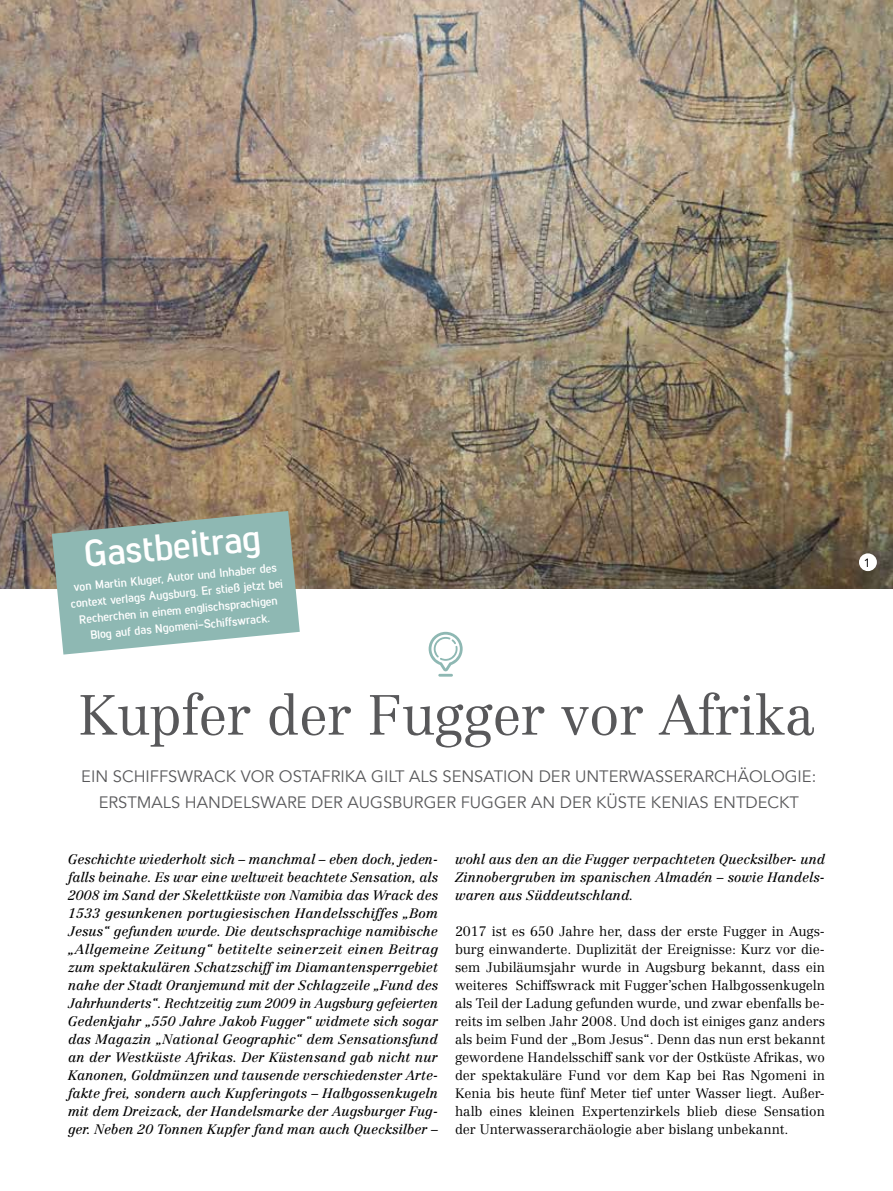
<style>
.page{position:relative;width:893px;height:1191px;background:#fff}
.page>*{position:absolute;margin:0;border:0;box-sizing:border-box;transform-origin:0 0}
.t1{font:300 55.5px "Centennial CE";letter-spacing:-.01em;color:#58585a}
.t2{font:700 37.5px "Lintel";color:#fff}
.t3{font:16.5px "Avenir";color:#58585a}
.t4{font:italic 13.5px/18px "Centennial CE";color:#000;text-align:justify}
.t5{font:300 13.5px/18px "Centennial CE";color:#000;text-align:justify}
.t6{font:700 12px/16.5px "Lintel";color:#fff;text-align:center}
.t7{font:12px "Avenir";color:#000}
</style>
<div class="page">
<svg style="left:429px;top:632px;width:34px;height:44px"></svg>
<img style="left:0;top:0;width:893px;height:589px">
<div style="left:859px;top:553px;width:18px;height:18px;background:#fff;border-radius:50%"></div>
<svg style="left:52px;top:511px;width:248px;height:143px;background:#97b7b1"></svg>
<h2 class="t2" style="left:82px;top:527px;width:179px;rotate:-5deg">Gastbeitrag</h2>
<p class="t6" style="left:68px;top:579px;width:215px;rotate:-6deg">von Martin Kluger, Autorund Inhaberdes context verlags Augsburg. Erstieß jetzt bei Recherchen in einem englischsprachigen Blog auf das Ngomeni-Schiffswrack.</p>
<h1 class="t1" style="left:78px;top:680px;width:739px">Kupfer der Fugger vor Afrika</h1>
<p class="t3" style="left:81px;top:767px;width:64px">EIN SCHIFFSWRA</p>
<p class="t3" style="left:214px;top:767px;width:39px">CK VOR</p>
<p class="t3" style="left:279px;top:767px;width:11px">OSTAFRIKA</p>
<p class="t3" style="left:371px;top:767px;width:92px">GI LT ALS SENSATION</p>
<p class="t3" style="left:539px;top:767px;width:11px">DER</p>
<p class="t3" style="left:575px;top:767px;width:23px">UNTERWASSERAR</p>
<p class="t3" style="left:714px;top:767px;width:68px">CHÄO LOGIE</p>
<p class="t3" style="left:812px;top:767px;width:6px">:</p>
<p class="t3" style="left:99px;top:792px;width:12px">ERSTMA</p>
<p class="t3" style="left:163px;top:792px;width:35px">LS HANDE</p>
<p class="t3" style="left:243px;top:792px;width:21px">LSWARE</p>
<p class="t3" style="left:311px;top:792px;width:11px">DER</p>
<p class="t3" style="left:348px;top:792px;width:12px">AUGSBURGER</p>
<p class="t3" style="left:461px;top:792px;width:12px">FUGGER</p>
<p class="t3" style="left:531px;top:792px;width:40px">AN DER</p>
<p class="t3" style="left:596px;top:792px;width:32px">KÜSTE</p>
<p class="t3" style="left:651px;top:792px;width:11px">KENIAS</p>
<p class="t3" style="left:713px;top:792px;width:12px">ENTDE</p>
<p class="t3" style="left:767px;top:792px;width:22px">CKT</p>
<p class="t4" style="left:68px;top:850px;width:372px">Geschichte wiederholt sich – manchmal – eben doch, jeden&shy;falls beinahe. Es war eine weltweit beachtete Sensation, als 2008 im Sand der Skelettküste von Namibia das Wrack des 1533 gesunkenen portugiesischen Handelsschiffes „Bom Jesus“ gefunden wurde. Die deutschsprachige namibische „Allgemeine Zeitung“ betitelte seinerzeit einen Beitrag zum spektakulären Schatzschiff im Diamantensperrgebiet nahe der Stadt Oranjemund mit der Schlagzeile „Fund des Jahrhunderts“. Rechtzeitig zum 2009 in Augsburg gefeierten Gedenkjahr „550 Jahre Jakob Fugger“ widmete sich sogar das Magazin „National Geographic“ dem Sensationsfund an der Westküste Afrikas. Der Küstensand gab nicht nur Kanonen, Goldmünzen und tausende verschiedenster Arte&shy;fakte frei, sondern auch Kupferingots – Halbgossenkugeln mit dem Dreizack, der Handelsmarke der Augsburger Fug&shy;ger. Neben 20 Tonnen Kupfer fand man auch Quecksilber –</p>
<p class="t4" style="left:455px;top:850px;width:372px">wohl aus den an die Fugger verpachteten Quecksilber- und Zinnobergruben im spanischen Almadén – sowie Handels&shy;waren aus Süddeutschland.</p>
<p class="t5" style="left:455px;top:922px;width:371px">2017 ist es 650 Jahre her, dass der erste Fugger in Augs&shy;burg einwanderte. Duplizität der Ereignisse: Kurz vor die&shy;sem Jubiläumsjahr wurde in Augsburg bekannt, dass ein weiteres Schiffswrack mit Fugger’schen Halbgossenkugeln als Teil der Ladung gefunden wurde, und zwar ebenfalls be&shy;reits im selben Jahr 2008. Und doch ist einiges ganz anders als beim Fund der „Bom Jesus“. Denn das nun erst bekannt gewordene Handelsschiff sank vor der Ostküste Afrikas, wo der spektakuläre Fund vor dem Kap bei Ras Ngomeni in Kenia bis heute fünf Meter tief unter Wasser liegt. Außer&shy;halb eines kleinen Expertenzirkels blieb diese Sensation der Unterwasserarchäologie aber bislang unbekannt.</p>
<p class="t7" style="left:864px;top:553px;width:8px">1</p>
</div>
